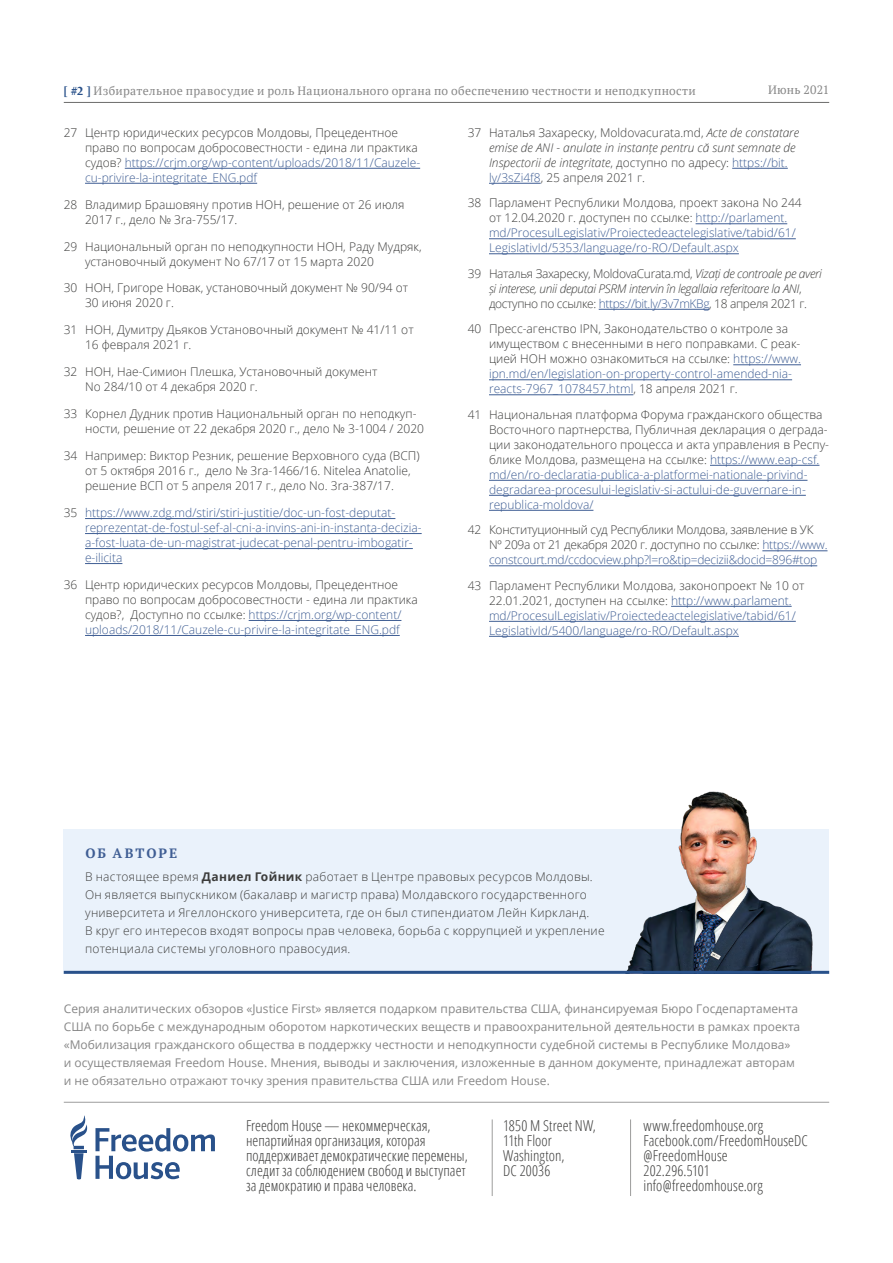
<style>
.page{position:relative;width:893px;height:1263px;background:#fff}
.page>*{position:absolute;margin:0;border:0;box-sizing:border-box;transform-origin:0 0}
.t1{font:300 condensed 15px/15px "Open Sans";letter-spacing:.005em;color:#3c3c3b}
.t2{font:700 13.5px "PT Serif";letter-spacing:.145em;color:#3f5e94}
.t3{font:300 12px/15px "Open Sans";color:#3c3c3b}
.t4{font:300 12px/15px "Open Sans";color:#3f5e94}
.t5{font:12px/18px "Open Sans";color:#878787}
.t6{font:300 12px/18px "Open Sans";letter-spacing:.02em;color:#3c3c3b}
.t7{font:italic 300 12px/15px "Open Sans";color:#3c3c3b}
.t8{font:italic 300 12px/15px "Open Sans";letter-spacing:-.03em;color:#3c3c3b;text-align:center}
.t9{font:300 12px/15px "Open Sans";letter-spacing:-.02em;color:#3c3c3b}
.t10{font:12px "PT Serif";letter-spacing:.03em;color:#878787}
.s1{font-family:"Le Monde Journal Std";font-weight:700;color:#29518a}
.s2{color:#3f5e94}
.s3{color:#3c3c3b}
.s4{font-style:normal}
.s5{font-style:normal;color:#3f5e94}
.s6{font-weight:700}
</style>
<div class="page">
<hr style="left:64px;top:102px;width:765px;height:1px;background:#6b6b6a">
<hr style="left:125px;top:168px;width:295px;height:1px;background:#3f5e94">
<hr style="left:85px;top:183px;width:172px;height:1px;background:#3f5e94">
<hr style="left:85px;top:518px;width:310px;height:1px;background:#3f5e94">
<hr style="left:85px;top:533px;width:337px;height:1px;background:#3f5e94">
<hr style="left:85px;top:548px;width:328px;height:1px;background:#3f5e94">
<hr style="left:85px;top:563px;width:37px;height:1px;background:#3f5e94">
<hr style="left:249px;top:620px;width:152px;height:1px;background:#3f5e94">
<hr style="left:85px;top:635px;width:315px;height:1px;background:#3f5e94">
<hr style="left:732px;top:168px;width:56px;height:1px;background:#3f5e94">
<hr style="left:489px;top:183px;width:52px;height:1px;background:#3f5e94">
<hr style="left:696px;top:223px;width:91px;height:1px;background:#3f5e94">
<hr style="left:489px;top:238px;width:307px;height:1px;background:#3f5e94">
<hr style="left:489px;top:253px;width:250px;height:1px;background:#3f5e94">
<hr style="left:599px;top:309px;width:110px;height:1px;background:#3f5e94">
<hr style="left:733px;top:364px;width:68px;height:1px;background:#3f5e94">
<hr style="left:489px;top:379px;width:303px;height:1px;background:#3f5e94">
<hr style="left:489px;top:394px;width:144px;height:1px;background:#3f5e94">
<hr style="left:710px;top:465px;width:109px;height:1px;background:#3f5e94">
<hr style="left:489px;top:480px;width:318px;height:1px;background:#3f5e94">
<hr style="left:489px;top:495px;width:317px;height:1px;background:#3f5e94">
<hr style="left:489px;top:510px;width:104px;height:1px;background:#3f5e94">
<hr style="left:762px;top:550px;width:65px;height:1px;background:#3f5e94">
<hr style="left:489px;top:565px;width:328px;height:1px;background:#3f5e94">
<hr style="left:671px;top:606px;width:121px;height:1px;background:#3f5e94">
<hr style="left:489px;top:621px;width:307px;height:1px;background:#3f5e94">
<hr style="left:489px;top:636px;width:250px;height:1px;background:#3f5e94">
<svg style="left:70px;top:1115px;width:18px;height:65px"></svg>
<svg style="left:95px;top:1128px;width:120px;height:51px"></svg>
<hr style="left:64px;top:1102px;width:765px;height:1px;background:#9d9d9c">
<hr style="left:630px;top:1119px;width:1px;height:77px;background:#9d9d9c">
<hr style="left:492px;top:1119px;width:1px;height:77px;background:#9d9d9c">
<div style="left:64px;top:829px;width:765px;height:145px;background:#eaf2fb"></div>
<img style="left:593px;top:791px;width:233px;height:180px">
<hr style="left:64px;top:971px;width:765px;height:3px;background:#29518a">
<p class="t10" style="left:64px;top:82px;width:634px"><span class="s1">[ #2 ]</span> Избирательное правосудие и роль Национального органа по обеспечению честности и неподкупности</p>
<p class="t10" style="left:768px;top:82px;width:63px">Июнь 2021</p>
<p class="t3" style="left:85px;top:125px;width:337px;text-indent:-21px">27 Центр юридических ресурсов Молдовы, Прецедентное право по вопросам добросовестности - едина ли практика судов? <span class="s2">https://crjm.org/wp-content/uploads/2018/11/Cauzele&shy;cu-privire-la-integritate_ENG.pdf</span></p>
<p class="t3" style="left:85px;top:196px;width:321px;text-indent:-21px">28 Владимир Брашовяну против НОН, решение от 26 июля<br>2017 г., дело № 3ra-755/17.</p>
<p class="t3" style="left:85px;top:238px;width:338px;text-indent:-21px">29 Национальный орган по неподкупности НОН, Раду Мудряк, установочный документ No 67/17 от 15 марта 2020</p>
<p class="t3" style="left:85px;top:280px;width:325px;text-indent:-21px">30 НОН, Григоре Новак, установочный документ № 90/94 от<br>30 июня 2020 г.</p>
<p class="t3" style="left:85px;top:322px;width:330px;text-indent:-21px">31 НОН, Думитру Дьяков Установочный документ № 41/11 от<br>16 февраля 2021 г.</p>
<p class="t3" style="left:85px;top:364px;width:294px;text-indent:-21px">32 НОН, Нае-Симион Плешка, Установочный документ<br>No 284/10 от 4 декабря 2020 г.</p>
<p class="t3" style="left:85px;top:406px;width:341px;text-indent:-21px">33 Корнел Дудник против Национальный орган по неподкуп&shy;ности, решение от 22 декабря 2020 г., дело № 3-1004 / 2020</p>
<p class="t3" style="left:85px;top:448px;width:336px;text-indent:-21px">34 Например: Виктор Резник, решение Верховного суда (ВСП) от 5 октября 2016 г., дело № 3ra-1466/16. Nitelea Anatolie, решение ВСП от 5 апреля 2017 г., дело No. 3ra-387/17.</p>
<p class="t4" style="left:85px;top:505px;width:338px;text-indent:-21px"><span class="s3">35</span> https://www.zdg.md/stiri/stiri-justitie/doc-un-fost-deputat&shy;reprezentat-de-fostul-sef-al-cni-a-invins-ani-in-instanta-decizia&shy;a-fost-luata-de-un-magistrat-judecat-penal-pentru-imbogatir&shy;e-ilicita</p>
<p class="t3" style="left:85px;top:577px;width:334px;text-indent:-21px">36 Центр юридических ресурсов Молдовы, Прецедентное право по вопросам добросовестности - едина ли практика судов?, Доступно по ссылке: <span class="s2">https://crjm.org/wp-content/ uploads/2018/11/Cauzele-cu-privire-la-integritate_ENG.pdf</span></p>
<p class="t7" style="left:489px;top:124px;width:312px;text-indent:-21px"><span class="s4">37 Наталья Захареску, Moldovacurata.md,</span> Acte de constatare emise de ANI - anulate in instanțe pentru că sunt semnate de Inspectorii de integritate<span class="s4">, доступно по адресу:</span> <span class="s5">https://bit. ly/3sZi4f8</span><span class="s4">, 25 апреля 2021 г.</span></p>
<p class="t4" style="left:489px;top:195px;width:314px;text-indent:-21px"><span class="s3">38 Парламент Республики Молдова, проект закона No 244 от 12.04.2020 г. доступен по ссылке:</span> http://parlament. md/ProcesulLegislativ/Proiectedeactelegislative/tabid/61/ LegislativId/5353/language/ro-RO/Default.aspx</p>
<p class="t8" style="left:468px;top:265px;width:356px"><span class="s4">39 Наталья Захареску, MoldovaCurata.md,</span> Vizați de controale pe averi și interese, unii deputai PSRM intervin în legallaia referitoare la ANI<span class="s4">, доступно по ссылке:</span> <span class="s5">https://bit.ly/3v7mKBg</span><span class="s4">, 18 апреля 2021 г.</span></p>
<p class="t3" style="left:489px;top:321px;width:313px;text-indent:-21px">40 Пресс-агенство IPN, Законодательство о контроле за имуществом с внесенными в него поправками. С реак&shy;цией НОН можно ознакомиться на ссылке: <span class="s2">https://www. ipn.md/en/legislation-on-property-control-amended-nia&shy;reacts-7967_1078457.html</span>, 18 апреля 2021 г.</p>
<p class="t3" style="left:489px;top:407px;width:342px;text-indent:-21px">41 Национальная платформа Форума гражданского общества Восточного партнерства, Публичная декларация о деграда&shy;ции законодательного процесса и акта управления в Респу&shy;блике Молдова, размещена на ссылке: <span class="s2">https://www.eap-csf. md/en/ro-declaratia-publica-a-platformei-nationale-privind&shy;degradarea-procesului-legislativ-si-actului-de-guvernare-in&shy;republica-moldova/</span></p>
<p class="t9" style="left:489px;top:522px;width:340px;text-indent:-21px">42 Конституционный суд Республики Молдова, заявление в УК<br>Nº 209а от 21 декабря 2020 г. доступно по ссылке: <span class="s2">https://www. constcourt.md/ccdocview.php?l=ro&amp;tip=decizii&amp;docid=896#top</span></p>
<p class="t4" style="left:489px;top:578px;width:317px;text-indent:-21px"><span class="s3">43 Парламент Республики Молдова, законопроект № 10 от 22.01.2021, доступен на ссылке:</span> http://www.parlament. md/ProcesulLegislativ/Proiectedeactelegislative/tabid/61/ LegislativId/5400/language/ro-RO/Default.aspx</p>
<p class="t2" style="left:86px;top:845px;width:93px">ОБ АВТОРЕ</p>
<p class="t6" style="left:85px;top:867px;width:521px">В настоящее время <span class="s6">Даниел Гойник</span> работает в Центре правовых ресурсов Молдовы.<br>Он является выпускником (бакалавр и магистр права) Молдавского государственного университета и Ягеллонского университета, где он был стипендиатом Лейн Киркланд.<br>В круг его интересов входят вопросы прав человека, борьба с коррупцией и укрепление потенциала системы уголовного правосудия.</p>
<p class="t5" style="left:64px;top:999px;width:738px">Серия аналитических обзоров «Justice First» является подарком правительства США, финансируемая Бюро Госдепартамента США по борьбе с международным оборотом наркотических веществ и правоохранительной деятельности в рамках проекта «Мобилизация гражданского общества в поддержку честности и неподкупности судебной системы в Республике Молдова» и осуществляемая Freedom House. Мнения, выводы и заключения, изложенные в данном документе, принадлежат авторам и не обязательно отражают точку зрения правительства США или Freedom House.</p>
<p class="t1" style="left:644px;top:1117px;width:166px">www.freedomhouse.org<br>Facebook.com/FreedomHouseDC @FreedomHouse<br>202.296.5101 info@freedomhouse.org</p>
<p class="t1" style="left:246px;top:1117px;width:223px">Freedom House — некоммерческая, непартийная организация, которая поддерживает демократические перемены, следит за соблюдением свобод и выступает за демократию и права человека.</p>
<p class="t1" style="left:503px;top:1117px;width:94px">1850 M Street NW,<br>11th Floor<br>Washington,<br>DC 20036</p>
</div>
